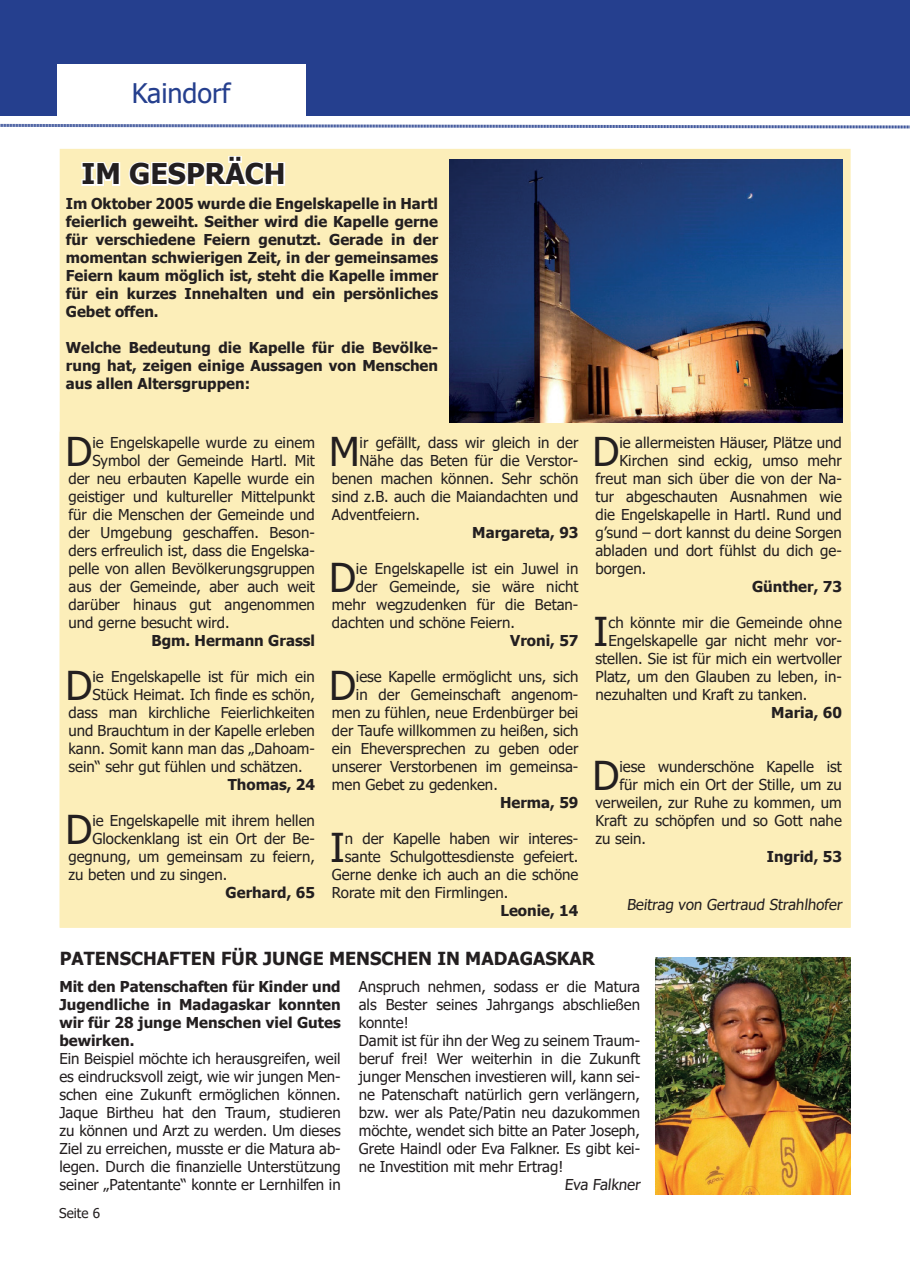
<style>
.page{position:relative;width:910px;height:1280px;background:#fff}
.page>*{position:absolute;margin:0;border:0;box-sizing:border-box;transform-origin:0 0}
.t1{font:39.75px "Tahoma";color:#231f20}
.t2{font:700 28.5px "Tahoma";color:#231f20}
.t3{font:27px "Tahoma";color:#253f8e}
.t4{font:700 18px "Tahoma";color:#231f20}
.t5{font:15px/18px "Tahoma";color:#231f20;text-align:justify}
.t6{font:700 15px/18px "Tahoma";color:#231f20;text-align:justify}
.t7{font:13.5px "Tahoma";color:#231f20}
</style>
<div class="page">
<div style="left:60px;top:149px;width:791px;height:779px;background:#fceeb9"></div>
<svg style="left:81px;top:156px;width:205px;height:31px"></svg>
<img style="left:655px;top:957px;width:196px;height:238px">
<img style="left:449px;top:160px;width:394px;height:262px">
<div style="left:0;top:0;width:910px;height:116px;background:#253f8e"></div>
<div style="left:57px;top:64px;width:248px;height:53px;background:#fff"></div>
<svg style="left:0;top:123px;width:910px;height:6px"></svg>
<h3 class="t3" style="left:132px;top:75px;width:100px">Kaindorf</h3>
<h2 class="t2" style="left:82px;top:154px;width:206px">IM GESPRÄCH</h2>
<p class="t6" style="left:66px;top:196px;width:374px">Im Oktober 2005 wurde die Engelskapelle in Hartl feierlich geweiht. Seither wird die Kapelle gerne für verschiedene Feiern genutzt. Gerade in der momentan schwierigen Zeit, in der gemeinsames Feiern kaum möglich ist, steht die Kapelle immer für ein kurzes Innehalten und ein persönliches Gebet offen.</p>
<p class="t6" style="left:66px;top:340px;width:374px">Welche Bedeutung die Kapelle für die Bevölke&shy;rung hat, zeigen einige Aussagen von Menschen aus allen Altersgruppen:</p>
<h1 class="t1" style="left:66px;top:425px;width:28px">D</h1>
<p class="t5" style="left:92px;top:434px;width:224px">ie Engelskapelle wurde zu einem</p>
<p class="t5" style="left:92px;top:452px;width:224px">Symbol der Gemeinde Hartl. Mit</p>
<p class="t5" style="left:68px;top:470px;width:248px">der neu erbauten Kapelle wurde ein</p>
<p class="t5" style="left:68px;top:488px;width:248px">geistiger und kultureller Mittelpunkt</p>
<p class="t5" style="left:68px;top:506px;width:248px">für die Menschen der Gemeinde und</p>
<p class="t5" style="left:68px;top:524px;width:248px">der Umgebung geschaffen. Beson-</p>
<p class="t5" style="left:68px;top:542px;width:248px">ders erfreulich ist, dass die Engelska-</p>
<p class="t5" style="left:68px;top:560px;width:248px">pelle von allen Bevölkerungsgruppen</p>
<p class="t5" style="left:68px;top:578px;width:248px">aus der Gemeinde, aber auch weit</p>
<p class="t5" style="left:68px;top:596px;width:248px">darüber hinaus gut angenommen</p>
<p class="t5" style="left:68px;top:614px;width:163px">und gerne besucht wird.</p>
<p class="t6" style="left:151px;top:632px;width:165px">Bgm. Hermann Grassl</p>
<h1 class="t1" style="left:66px;top:659px;width:28px">D</h1>
<p class="t5" style="left:92px;top:668px;width:224px">ie Engelskapelle ist für mich ein</p>
<p class="t5" style="left:92px;top:686px;width:224px">Stück Heimat. Ich finde es schön,</p>
<p class="t5" style="left:68px;top:704px;width:248px">dass man kirchliche Feierlichkeiten</p>
<p class="t5" style="left:68px;top:722px;width:248px">und Brauchtum in der Kapelle erleben</p>
<p class="t5" style="left:68px;top:740px;width:248px">kann. Somit kann man das „Dahoam-</p>
<p class="t5" style="left:68px;top:758px;width:236px">sein“ sehr gut fühlen und schätzen.</p>
<p class="t6" style="left:228px;top:776px;width:89px">Thomas, 24</p>
<h1 class="t1" style="left:66px;top:803px;width:28px">D</h1>
<p class="t5" style="left:92px;top:812px;width:224px">ie Engelskapelle mit ihrem hellen</p>
<p class="t5" style="left:92px;top:830px;width:224px">Glockenklang ist ein Ort der Be-</p>
<p class="t5" style="left:68px;top:848px;width:248px">gegnung, um gemeinsam zu feiern,</p>
<p class="t5" style="left:68px;top:866px;width:160px">zu beten und zu singen.</p>
<p class="t6" style="left:226px;top:884px;width:91px">Gerhard, 65</p>
<h1 class="t1" style="left:329px;top:425px;width:32px">M</h1>
<p class="t5" style="left:360px;top:434px;width:220px">ir gefällt, dass wir gleich in der</p>
<p class="t5" style="left:360px;top:452px;width:220px">Nähe das Beten für die Verstor-</p>
<p class="t5" style="left:332px;top:470px;width:248px">benen machen können. Sehr schön</p>
<p class="t5" style="left:332px;top:488px;width:248px">sind z.B. auch die Maiandachten und</p>
<p class="t5" style="left:332px;top:506px;width:90px">Adventfeiern.</p>
<p class="t6" style="left:472px;top:524px;width:108px">Margareta, 93</p>
<h1 class="t1" style="left:329px;top:551px;width:28px">D</h1>
<p class="t5" style="left:356px;top:560px;width:224px">ie Engelskapelle ist ein Juwel in</p>
<p class="t5" style="left:356px;top:578px;width:224px">der Gemeinde, sie wäre nicht</p>
<p class="t5" style="left:332px;top:596px;width:248px">mehr wegzudenken für die Betan-</p>
<p class="t5" style="left:332px;top:614px;width:185px">dachten und schöne Feiern.</p>
<p class="t6" style="left:510px;top:632px;width:70px">Vroni, 57</p>
<h1 class="t1" style="left:329px;top:659px;width:28px">D</h1>
<p class="t5" style="left:356px;top:668px;width:224px">iese Kapelle ermöglicht uns, sich</p>
<p class="t5" style="left:356px;top:686px;width:224px">in der Gemeinschaft angenom-</p>
<p class="t5" style="left:332px;top:704px;width:248px">men zu fühlen, neue Erdenbürger bei</p>
<p class="t5" style="left:332px;top:722px;width:248px">der Taufe willkommen zu heißen, sich</p>
<p class="t5" style="left:332px;top:740px;width:248px">ein Eheversprechen zu geben oder</p>
<p class="t5" style="left:332px;top:758px;width:248px">unserer Verstorbenen im gemeinsa-</p>
<p class="t5" style="left:332px;top:776px;width:167px">men Gebet zu gedenken.</p>
<p class="t6" style="left:500px;top:794px;width:80px">Herma, 59</p>
<h1 class="t1" style="left:330px;top:821px;width:16px">I</h1>
<p class="t5" style="left:345px;top:830px;width:235px">n der Kapelle haben wir interes-</p>
<p class="t5" style="left:345px;top:848px;width:235px">sante Schulgottesdienste gefeiert.</p>
<p class="t5" style="left:332px;top:866px;width:248px">Gerne denke ich auch an die schöne</p>
<p class="t5" style="left:332px;top:884px;width:178px">Rorate mit den Firmlingen.</p>
<p class="t6" style="left:500px;top:902px;width:79px">Leonie, 14</p>
<h1 class="t1" style="left:592px;top:425px;width:28px">D</h1>
<p class="t5" style="left:619px;top:434px;width:224px">ie allermeisten Häuser, Plätze und</p>
<p class="t5" style="left:619px;top:452px;width:224px">Kirchen sind eckig, umso mehr</p>
<p class="t5" style="left:595px;top:470px;width:248px">freut man sich über die von der Na-</p>
<p class="t5" style="left:595px;top:488px;width:248px">tur abgeschauten Ausnahmen wie</p>
<p class="t5" style="left:595px;top:506px;width:248px">die Engelskapelle in Hartl. Rund und</p>
<p class="t5" style="left:595px;top:524px;width:248px">g’sund – dort kannst du deine Sorgen</p>
<p class="t5" style="left:595px;top:542px;width:248px">abladen und dort fühlst du dich ge-</p>
<p class="t5" style="left:595px;top:560px;width:52px">borgen.</p>
<p class="t6" style="left:752px;top:578px;width:91px">Günther, 73</p>
<h1 class="t1" style="left:594px;top:605px;width:16px">I</h1>
<p class="t5" style="left:608px;top:614px;width:235px">ch könnte mir die Gemeinde ohne</p>
<p class="t5" style="left:608px;top:632px;width:235px">Engelskapelle gar nicht mehr vor-</p>
<p class="t5" style="left:595px;top:650px;width:248px">stellen. Sie ist für mich ein wertvoller</p>
<p class="t5" style="left:595px;top:668px;width:248px">Platz, um den Glauben zu leben, in-</p>
<p class="t5" style="left:595px;top:686px;width:214px">nezuhalten und Kraft zu tanken.</p>
<p class="t6" style="left:771px;top:704px;width:72px">Maria, 60</p>
<h1 class="t1" style="left:592px;top:749px;width:28px">D</h1>
<p class="t5" style="left:619px;top:758px;width:224px">iese wunderschöne Kapelle ist</p>
<p class="t5" style="left:619px;top:776px;width:224px">für mich ein Ort der Stille, um zu</p>
<p class="t5" style="left:595px;top:794px;width:248px">verweilen, zur Ruhe zu kommen, um</p>
<p class="t5" style="left:595px;top:812px;width:248px">Kraft zu schöpfen und so Gott nahe</p>
<p class="t5" style="left:595px;top:830px;width:52px">zu sein.</p>
<p class="t6" style="left:767px;top:848px;width:76px">Ingrid, 53</p>
<p class="t5" style="left:627px;top:897px;width:219px">Beitrag von Gertraud Strahlhofer</p>
<p class="t4" style="left:60px;top:946px;width:536px">PATENSCHAFTEN FÜR JUNGE MENSCHEN IN MADAGASKAR</p>
<p class="t6" style="left:59px;top:978px;width:283px">Mit den Patenschaften für Kinder und Jugendliche in Madagaskar konnten wir für 28 junge Menschen viel Gutes bewirken.</p>
<p class="t5" style="left:59px;top:1050px;width:283px">Ein Beispiel möchte ich herausgreifen, weil es eindrucksvoll zeigt, wie wir jungen Men&shy;schen eine Zukunft ermöglichen können.<br>Jaque Birtheu hat den Traum, studieren zu können und Arzt zu werden. Um dieses Ziel zu erreichen, musste er die Matura ab&shy;legen. Durch die finanzielle Unterstützung seiner „Patentante“ konnte er Lernhilfen in</p>
<p class="t7" style="left:59px;top:1204px;width:42px">Seite 6</p>
<p class="t5" style="left:359px;top:978px;width:283px">Anspruch nehmen, sodass er die Matura</p>
<p class="t5" style="left:359px;top:996px;width:283px">als Bester seines Jahrgangs abschließen</p>
<p class="t5" style="left:359px;top:1014px;width:52px">konnte!</p>
<p class="t5" style="left:359px;top:1032px;width:283px">Damit ist für ihn der Weg zu seinem Traum-</p>
<p class="t5" style="left:359px;top:1050px;width:283px">beruf frei! Wer weiterhin in die Zukunft</p>
<p class="t5" style="left:359px;top:1068px;width:283px">junger Menschen investieren will, kann sei-</p>
<p class="t5" style="left:359px;top:1086px;width:283px">ne Patenschaft natürlich gern verlängern,</p>
<p class="t5" style="left:359px;top:1104px;width:283px">bzw. wer als Pate/Patin neu dazukommen</p>
<p class="t5" style="left:359px;top:1122px;width:283px">möchte, wendet sich bitte an Pater Joseph,</p>
<p class="t5" style="left:359px;top:1140px;width:283px">Grete Haindl oder Eva Falkner. Es gibt kei-</p>
<p class="t5" style="left:359px;top:1158px;width:206px">ne Investition mit mehr Ertrag!</p>
<p class="t5" style="left:564px;top:1176px;width:80px">Eva Falkner</p>
</div>
